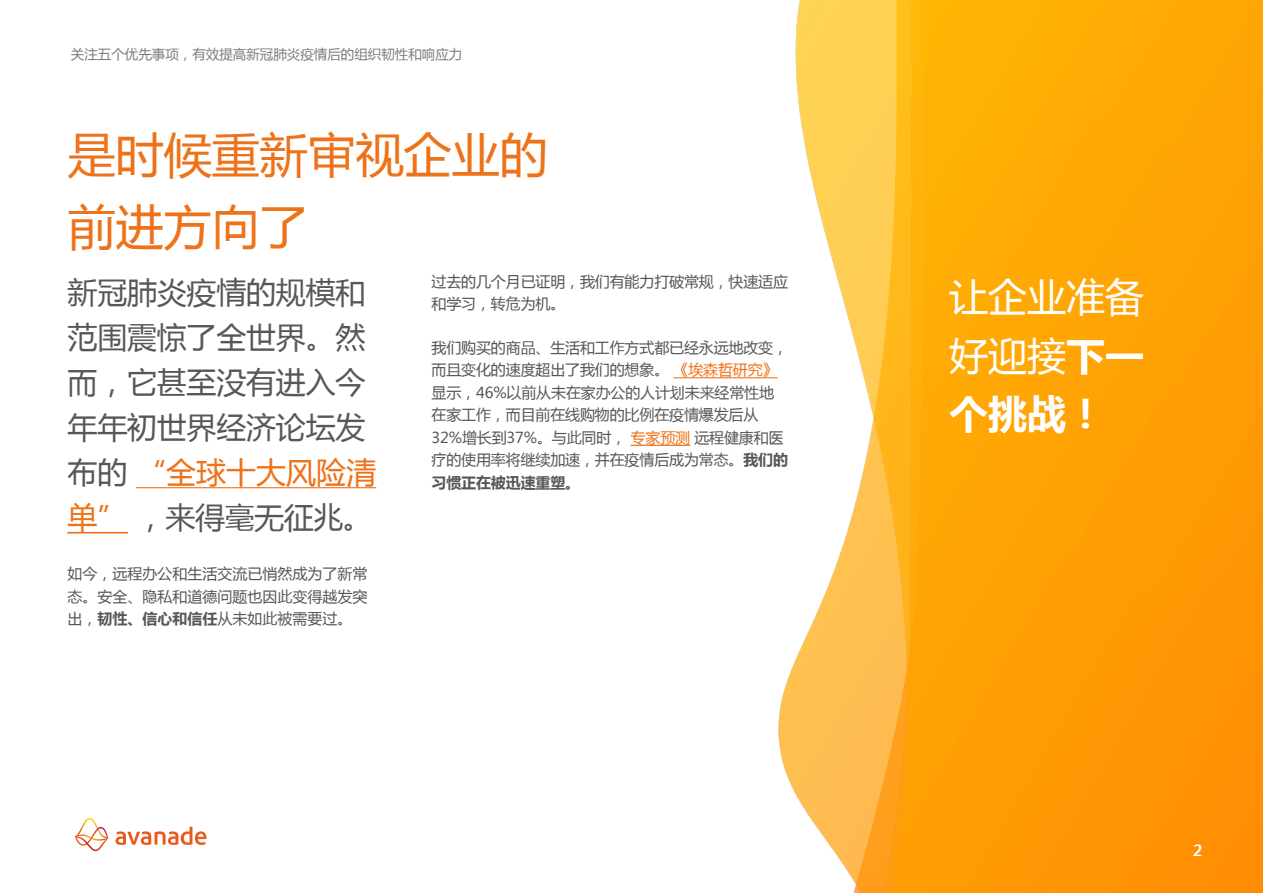
<style>
.page{position:relative;width:1263px;height:893px;background:#fff}
.page>*{position:absolute;margin:0;border:0;box-sizing:border-box;transform-origin:0 0}
.t1{font:48px/72px "Microsoft Ya Hei";color:#ee7219}
.t2{font:39px/58.5px "Microsoft Ya Hei";color:#fff;text-align:justify}
.t3{font:30px/45px "Microsoft Ya Hei";letter-spacing:-.01em;color:#575756}
.t4{font:15px/22.5px "Microsoft Ya Hei";letter-spacing:-.01em;color:#575756}
.t5{font:15px "Microsoft Ya Hei";color:#fff}
.t6{font:13.5px "Microsoft Ya Hei";color:#7e7e7d}
.s1{color:#ee7219}
.s2{font-weight:700}
</style>
<div class="page">
<img style="left:746px;top:0;width:517px;height:893px">
<svg style="left:116px;top:827px;width:90px;height:18px"></svg>
<svg style="left:75px;top:818px;width:33px;height:33px"></svg>
<hr style="left:630px;top:445px;width:60px;height:1px;background:#ee7219">
<hr style="left:673px;top:377px;width:105px;height:1px;background:#ee7219">
<hr style="left:67px;top:532px;width:61px;height:1px;background:#ee7219">
<hr style="left:136px;top:487px;width:240px;height:1px;background:#ee7219">
<p class="t6" style="left:71px;top:45px;width:393px">关注五个优先事项，有效提高新冠肺炎疫情后的组织韧性和响应力</p>
<h1 class="t1" style="left:68px;top:118px;width:482px">是时候重新审视企业的前进方向了</h1>
<h3 class="t3" style="left:68px;top:268px;width:310px">新冠肺炎疫情的规模和范围震惊了全世界。然而，它甚至没有进入今年年初世界经济论坛发布的 <span class="s1">“全球十大风险清单”</span> ，来得毫无征兆。</h3>
<p class="t4" style="left:68px;top:562px;width:302px;text-align:justify">如今，远程办公和生活交流已悄然成为了新常态。安全、隐私和道德问题也因此变得越发突出，<span class="s2">韧性、信心和信任</span>从未如此被需要过。</p>
<p class="t4" style="left:432px;top:270px;width:358px">过去的几个月已证明，我们有能力打破常规，快速适应和学习，转危为机。</p>
<p class="t4" style="left:432px;top:336px;width:358px">我们购买的商品、生活和工作方式都已经永远地改变，而且变化的速度超出了我们的想象。 <span class="s1">《埃森哲研究》</span>显示，46%以前从未在家办公的人计划未来经常性地在家工作，而目前在线购物的比例在疫情爆发后从<br>32%增长到37%。与此同时，<span class="s1">专家预测</span> 远程健康和医疗的使用率将继续加速，并在疫情后成为常态。<span class="s2">我们的习惯正在被迅速重塑。</span></p>
<h2 class="t2" style="left:949px;top:266px;width:196px">让企业准备好迎接<span class="s2">下一个挑战！</span></h2>
<p class="t5" style="left:1193px;top:840px;width:10px">2</p>
</div>
